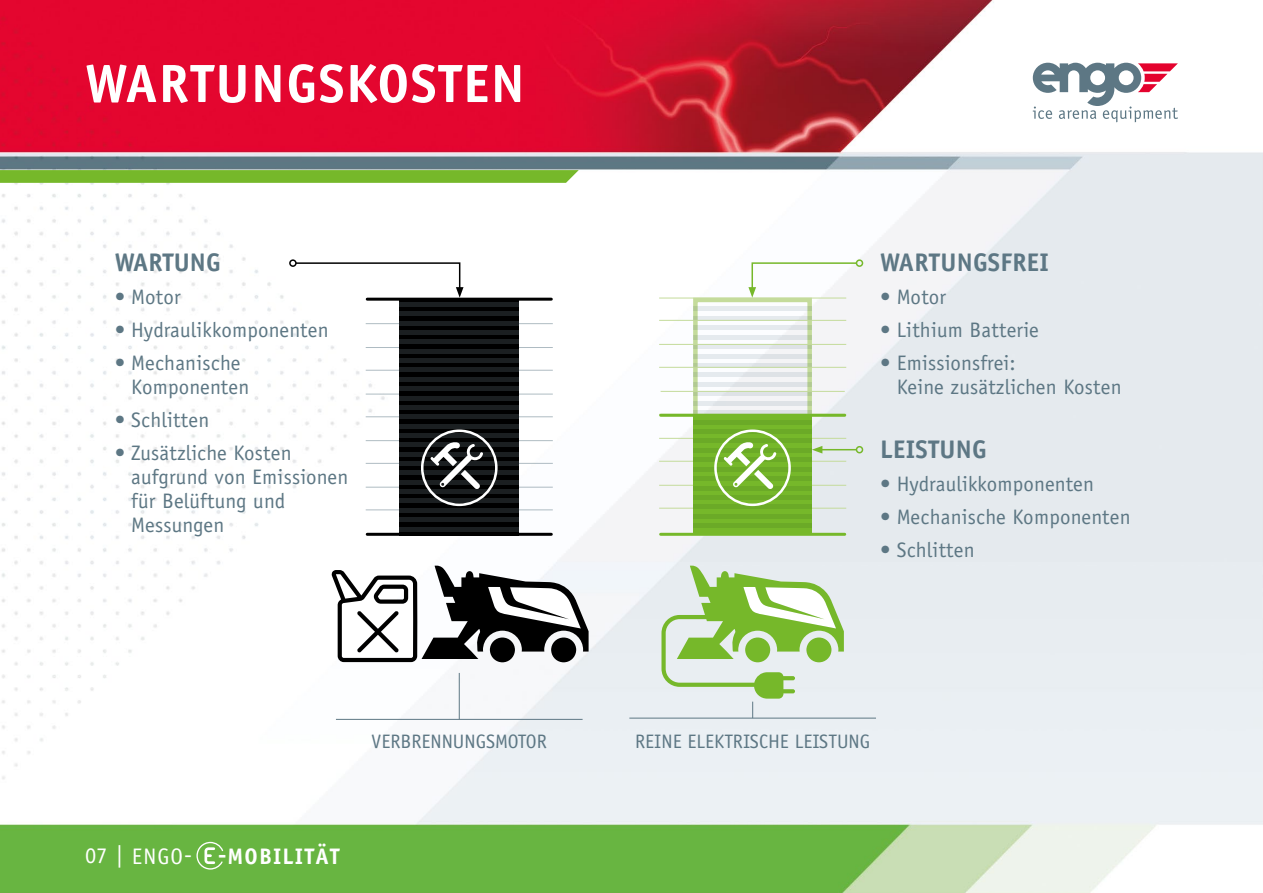
<style>
.page{position:relative;width:1263px;height:893px;background:#fff}
.page>*{position:absolute;margin:0;border:0;box-sizing:border-box;transform-origin:0 0}
.t1{font:700 54px "Officina Sans";letter-spacing:.025em;color:#fff}
.t2{font:700 25.5px "Officina Sans";letter-spacing:.01em;color:#5d7784}
.t3{font:700 22.5px "Officina Sans";letter-spacing:.05em;color:#fff}
.t4{font:21px/24px "Officina Sans";letter-spacing:.01em;color:#5d7784}
.t5{font:19.5px "Officina Sans";color:#5d7784}
.s1{font-weight:400}
</style>
<div class="page">
<img style="left:0;top:0;width:1263px;height:893px">
<svg style="left:1033px;top:63px;width:145px;height:59px"></svg>
<svg style="left:196px;top:842px;width:27px;height:28px"></svg>
<hr style="left:629px;top:718px;width:247px;height:1px;background:#5d7784">
<svg style="left:331px;top:565px;width:258px;height:97px"></svg>
<hr style="left:459px;top:673px;width:1px;height:46px;background:#5d7784">
<hr style="left:336px;top:719px;width:247px;height:1px;background:#5d7784">
<hr style="left:820px;top:449px;width:36px;height:1px;background:#76b82a">
<div style="left:856px;top:446px;width:7px;height:7px;border:2px solid #76b82a;border-radius:50%"></div>
<svg style="left:812px;top:446px;width:10px;height:7px"></svg>
<hr style="left:659px;top:508px;width:187px;height:1px;background:#c4db9b">
<hr style="left:659px;top:485px;width:187px;height:1px;background:#c4db9b">
<hr style="left:659px;top:414px;width:187px;height:1px;background:#c4db9b">
<hr style="left:659px;top:438px;width:187px;height:1px;background:#c4db9b">
<hr style="left:659px;top:461px;width:187px;height:1px;background:#c4db9b">
<div style="left:693px;top:298px;width:119px;height:138px;border:4px solid #c4db9b"></div>
<div style="left:693px;top:415px;width:119px;height:119px;background:#76b82a"></div>
<svg style="left:693px;top:307px;width:119px;height:4px"></svg>
<svg style="left:693px;top:316px;width:119px;height:4px"></svg>
<svg style="left:693px;top:325px;width:119px;height:5px"></svg>
<svg style="left:693px;top:335px;width:119px;height:5px"></svg>
<svg style="left:693px;top:345px;width:119px;height:4px"></svg>
<svg style="left:693px;top:354px;width:119px;height:4px"></svg>
<svg style="left:693px;top:363px;width:119px;height:4px"></svg>
<svg style="left:693px;top:373px;width:119px;height:4px"></svg>
<svg style="left:693px;top:382px;width:119px;height:5px"></svg>
<svg style="left:693px;top:392px;width:119px;height:4px"></svg>
<svg style="left:693px;top:401px;width:119px;height:5px"></svg>
<svg style="left:693px;top:410px;width:119px;height:4px"></svg>
<hr style="left:693px;top:420px;width:119px;height:4px;background:#6baa27">
<div style="left:693px;top:429px;width:119px;height:5px;background:#6baa27"></div>
<hr style="left:693px;top:439px;width:119px;height:4px;background:#6baa27">
<div style="left:693px;top:448px;width:119px;height:5px;background:#6baa27"></div>
<div style="left:693px;top:457px;width:119px;height:5px;background:#6baa27"></div>
<div style="left:693px;top:467px;width:119px;height:5px;background:#6baa27"></div>
<div style="left:693px;top:476px;width:119px;height:5px;background:#6baa27"></div>
<hr style="left:693px;top:486px;width:119px;height:4px;background:#6baa27">
<div style="left:693px;top:495px;width:119px;height:5px;background:#6baa27"></div>
<hr style="left:693px;top:505px;width:119px;height:4px;background:#6baa27">
<div style="left:693px;top:514px;width:119px;height:5px;background:#6baa27"></div>
<div style="left:693px;top:523px;width:119px;height:5px;background:#6baa27"></div>
<hr style="left:659px;top:320px;width:187px;height:1px;background:#c4db9b">
<hr style="left:659px;top:298px;width:187px;height:1px;background:#c4db9b">
<hr style="left:659px;top:344px;width:187px;height:1px;background:#c4db9b">
<hr style="left:659px;top:367px;width:187px;height:1px;background:#c4db9b">
<hr style="left:661px;top:391px;width:184px;height:1px;background:#c4db9b">
<hr style="left:661px;top:533px;width:184px;height:3px;background:#76b82a">
<hr style="left:661px;top:414px;width:184px;height:3px;background:#76b82a">
<svg style="left:661px;top:565px;width:183px;height:153px;background:#c4ddb1"></svg>
<hr style="left:366px;top:509px;width:187px;height:1px;background:#5d7784">
<hr style="left:366px;top:487px;width:187px;height:1px;background:#5d7784">
<hr style="left:366px;top:323px;width:187px;height:1px;background:#5d7784">
<hr style="left:366px;top:347px;width:187px;height:1px;background:#5d7784">
<hr style="left:366px;top:370px;width:187px;height:1px;background:#5d7784">
<hr style="left:366px;top:394px;width:187px;height:1px;background:#5d7784">
<hr style="left:366px;top:416px;width:187px;height:1px;background:#5d7784">
<hr style="left:366px;top:440px;width:187px;height:1px;background:#5d7784">
<hr style="left:366px;top:463px;width:187px;height:1px;background:#5d7784">
<div style="left:400px;top:301px;width:119px;height:235px;background:#000"></div>
<hr style="left:367px;top:533px;width:184px;height:3px;background:#000">
<hr style="left:367px;top:298px;width:184px;height:3px;background:#000">
<div style="left:289px;top:259px;width:8px;height:8px;border:2px solid #000;border-radius:50%"></div>
<svg style="left:294px;top:262px;width:169px;height:36px"></svg>
<div style="left:856px;top:259px;width:7px;height:8px;border:2px solid #76b82a;border-radius:50%"></div>
<svg style="left:748px;top:262px;width:110px;height:36px"></svg>
<svg style="left:0;top:170px;width:579px;height:13px;background:#79ba30"></svg>
<div style="left:400px;top:302px;width:119px;height:5px;background:#1b1f21"></div>
<hr style="left:400px;top:312px;width:119px;height:4px;background:#1b1f21">
<hr style="left:400px;top:321px;width:119px;height:4px;background:#1b1f21">
<div style="left:400px;top:330px;width:119px;height:5px;background:#1b1f21"></div>
<hr style="left:400px;top:340px;width:119px;height:4px;background:#1b1f21">
<div style="left:400px;top:349px;width:119px;height:5px;background:#1b1f21"></div>
<div style="left:400px;top:358px;width:119px;height:5px;background:#1b1f21"></div>
<hr style="left:400px;top:368px;width:119px;height:4px;background:#1b1f21">
<div style="left:400px;top:377px;width:119px;height:5px;background:#1b1f21"></div>
<div style="left:400px;top:386px;width:119px;height:5px;background:#1b1f21"></div>
<hr style="left:400px;top:396px;width:119px;height:4px;background:#1b1f21">
<div style="left:400px;top:405px;width:119px;height:5px;background:#1b1f21"></div>
<div style="left:400px;top:414px;width:119px;height:5px;background:#1b1f21"></div>
<hr style="left:400px;top:424px;width:119px;height:4px;background:#1b1f21">
<div style="left:400px;top:433px;width:119px;height:5px;background:#1b1f21"></div>
<hr style="left:400px;top:443px;width:119px;height:4px;background:#1b1f21">
<hr style="left:400px;top:452px;width:119px;height:4px;background:#1b1f21">
<div style="left:400px;top:461px;width:119px;height:5px;background:#1b1f21"></div>
<hr style="left:400px;top:471px;width:119px;height:4px;background:#1b1f21">
<div style="left:400px;top:480px;width:119px;height:5px;background:#1b1f21"></div>
<div style="left:400px;top:489px;width:119px;height:5px;background:#1b1f21"></div>
<hr style="left:400px;top:499px;width:119px;height:4px;background:#1b1f21">
<div style="left:400px;top:508px;width:119px;height:5px;background:#1b1f21"></div>
<div style="left:400px;top:517px;width:119px;height:5px;background:#1b1f21"></div>
<hr style="left:400px;top:527px;width:119px;height:4px;background:#1b1f21">
<svg style="left:421px;top:429px;width:77px;height:77px"></svg>
<svg style="left:714px;top:429px;width:77px;height:77px"></svg>
<h1 class="t1" style="left:85px;top:50px;width:441px">WARTUNGSKOSTEN</h1>
<p class="t2" style="left:115px;top:246px;width:107px">WARTUNG</p>
<p class="t4" style="left:115px;top:285px;width:67px">• Motor</p>
<p class="t4" style="left:115px;top:318px;width:215px">• Hydraulikkomponenten</p>
<p class="t4" style="left:131px;top:351px;width:120px;text-indent:-17px">• Mechanische<br>Komponenten</p>
<p class="t4" style="left:115px;top:408px;width:96px">• Schlitten</p>
<p class="t4" style="left:131px;top:441px;width:219px;text-indent:-17px">• Zusätzliche Kosten aufgrund von Emissionen für Belüftung und<br>Messungen</p>
<p class="t2" style="left:880px;top:246px;width:170px">WARTUNGSFREI</p>
<p class="t4" style="left:880px;top:285px;width:67px">• Motor</p>
<p class="t4" style="left:880px;top:318px;width:160px">• Lithium Batterie</p>
<p class="t4" style="left:897px;top:351px;width:226px;text-indent:-17px">• Emissionsfrei:<br>Keine zusätzlichen Kosten</p>
<p class="t2" style="left:880px;top:433px;width:108px">LEISTUNG</p>
<p class="t4" style="left:880px;top:472px;width:215px">• Hydraulikkomponenten</p>
<p class="t4" style="left:880px;top:505px;width:252px">• Mechanische Komponenten</p>
<p class="t4" style="left:880px;top:538px;width:96px">• Schlitten</p>
<p class="t5" style="left:372px;top:730px;width:177px">VERBRENNUNGSMOTOR</p>
<p class="t5" style="left:635px;top:730px;width:237px">REINE ELEKTRISCHE LEISTUNG</p>
<p class="t3" style="left:85px;top:842px;width:256px"><span class="s1">07 | ENGO-</span> -MOBILITÄT</p>
</div>
